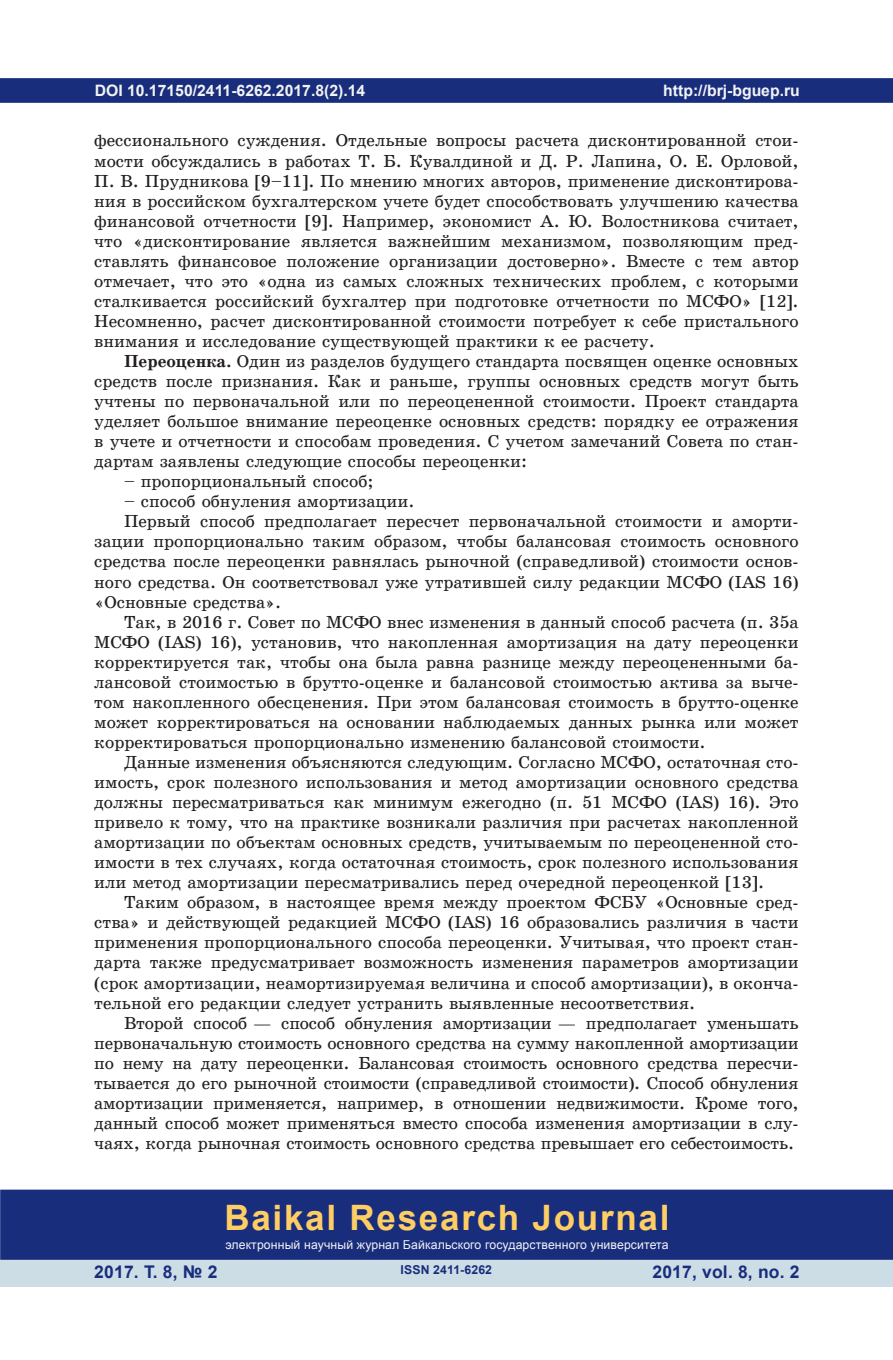
<style>
.page{position:relative;width:893px;height:1360px;background:#fff}
.page>*{position:absolute;margin:0;border:0;box-sizing:border-box;transform-origin:0 0}
.t1{font:700 35px "Arial";letter-spacing:.05em;color:#fecd64}
.t2{font:17.5px/19.9px "School Book C";color:#231f20;text-align:justify}
.t3{font:700 17.5px "Arial";letter-spacing:.01em;color:#182d7c}
.t4{font:700 15.75px "Arial";color:#f2f3f4}
.t5{font:12.25px "Arial";letter-spacing:.01em;color:#f2f3f4}
.t6{font:700 12.25px "Arial";letter-spacing:.01em;color:#182d7c}
.s1{font-family:"School Book C Bold"}
</style>
<div class="page">
<div style="left:0;top:78px;width:893px;height:25px;background:#182d7c;border:2px solid #182d7c"></div>
<div style="left:0;top:1258px;width:893px;height:28px;background:#cddde6"></div>
<div style="left:0;top:1189px;width:893px;height:70px;background:#182d7c;border:2px solid #182d7c"></div>
<p class="t4" style="left:95px;top:79px;width:272px">DOI 10.17150/2411-6262.2017.8(2).14</p>
<p class="t2" style="left:94px;top:131px;width:706px">фессионального суждения. Отдельные вопросы расчета дисконтированной стои&shy;мости обсуждались в работах Т. Б. Кувалдиной и Д. Р. Лапина, О. Е. Орловой, П. В. Прудникова [9–11]. По мнению многих авторов, применение дисконтирова&shy;ния в российском бухгалтерском учете будет способствовать улучшению качества финансовой отчетности [9]. Например, экономист А. Ю. Волостникова считает, что «дисконтирование является важнейшим механизмом, позволяющим пред&shy;ставлять финансовое положение организации достоверно». Вместе с тем автор отмечает, что это «одна из самых сложных технических проблем, с которыми сталкивается российский бухгалтер при подготовке отчетности по МСФО» [12].<br>Несомненно, расчет дисконтированной стоимости потребует к себе пристального внимания и исследование существующей практики к ее расчету.</p>
<p class="t2" style="left:94px;top:351px;width:706px;text-indent:30px"><span class="s1">Переоценка.</span> Один из разделов будущего стандарта посвящен оценке основных средств после признания. Как и раньше, группы основных средств могут быть учтены по первоначальной или по переоцененной стоимости. Проект стандарта уделяет большое внимание переоценке основных средств: порядку ее отражения в учете и отчетности и способам проведения. С учетом замечаний Совета по стан&shy;дартам заявлены следующие способы переоценки:</p>
<p class="t2" style="left:124px;top:471px;width:251px">– пропорциональный способ;</p>
<p class="t2" style="left:124px;top:491px;width:292px">– способ обнуления амортизации.</p>
<p class="t2" style="left:124px;top:511px;width:676px">Первый способ предполагает пересчет первоначальной стоимости и аморти-</p>
<p class="t2" style="left:94px;top:531px;width:706px">зации пропорционально таким образом, чтобы балансовая стоимость основного</p>
<p class="t2" style="left:94px;top:551px;width:706px">средства после переоценки равнялась рыночной (справедливой) стоимости основ-</p>
<p class="t2" style="left:94px;top:572px;width:706px">ного средства. Он соответствовал уже утратившей силу редакции МСФО (IAS 16)</p>
<p class="t2" style="left:94px;top:592px;width:189px">«Основные средства».</p>
<p class="t2" style="left:124px;top:612px;width:676px">Так, в 2016 г. Совет по МСФО внес изменения в данный способ расчета (п. 35а</p>
<p class="t2" style="left:94px;top:632px;width:706px">МСФО (IAS) 16), установив, что накопленная амортизация на дату переоценки</p>
<p class="t2" style="left:94px;top:652px;width:706px">корректируется так, чтобы она была равна разнице между переоцененными ба-</p>
<p class="t2" style="left:94px;top:672px;width:706px">лансовой стоимостью в брутто-оценке и балансовой стоимостью актива за выче-</p>
<p class="t2" style="left:94px;top:692px;width:706px">том накопленного обесценения. При этом балансовая стоимость в брутто-оценке</p>
<p class="t2" style="left:94px;top:712px;width:706px">может корректироваться на основании наблюдаемых данных рынка или может</p>
<p class="t2" style="left:94px;top:732px;width:613px">корректироваться пропорционально изменению балансовой стоимости.</p>
<p class="t2" style="left:124px;top:752px;width:676px">Данные изменения объясняются следующим. Согласно МСФО, остаточная сто-</p>
<p class="t2" style="left:94px;top:772px;width:706px">имость, срок полезного использования и метод амортизации основного средства</p>
<p class="t2" style="left:94px;top:792px;width:706px">должны пересматриваться как минимум ежегодно (п. 51 МСФО (IAS) 16). Это</p>
<p class="t2" style="left:94px;top:812px;width:706px">привело к тому, что на практике возникали различия при расчетах накопленной</p>
<p class="t2" style="left:94px;top:832px;width:706px">амортизации по объектам основных средств, учитываемым по переоцененной сто-</p>
<p class="t2" style="left:94px;top:852px;width:706px">имости в тех случаях, когда остаточная стоимость, срок полезного использования</p>
<p class="t2" style="left:94px;top:872px;width:671px">или метод амортизации пересматривались перед очередной переоценкой [13].</p>
<p class="t2" style="left:124px;top:892px;width:676px">Таким образом, в настоящее время между проектом ФСБУ «Основные сред-</p>
<p class="t2" style="left:94px;top:912px;width:706px">ства» и действующей редакцией МСФО (IAS) 16 образовались различия в части</p>
<p class="t2" style="left:94px;top:932px;width:706px">применения пропорционального способа переоценки. Учитывая, что проект стан-</p>
<p class="t2" style="left:94px;top:952px;width:706px">дарта также предусматривает возможность изменения параметров амортизации</p>
<p class="t2" style="left:94px;top:972px;width:706px">(срок амортизации, неамортизируемая величина и способ амортизации), в оконча-</p>
<p class="t2" style="left:94px;top:992px;width:602px">тельной его редакции следует устранить выявленные несоответствия.</p>
<p class="t2" style="left:124px;top:1012px;width:676px">Второй способ — способ обнуления амортизации — предполагает уменьшать</p>
<p class="t2" style="left:94px;top:1032px;width:706px">первоначальную стоимость основного средства на сумму накопленной амортизации</p>
<p class="t2" style="left:94px;top:1052px;width:706px">по нему на дату переоценки. Балансовая стоимость основного средства пересчи-</p>
<p class="t2" style="left:94px;top:1072px;width:706px">тывается до его рыночной стоимости (справедливой стоимости). Способ обнуления</p>
<p class="t2" style="left:94px;top:1093px;width:706px">амортизации применяется, например, в отношении недвижимости. Кроме того,</p>
<p class="t2" style="left:94px;top:1113px;width:706px">данный способ может применяться вместо способа изменения амортизации в слу-</p>
<p class="t2" style="left:94px;top:1133px;width:701px">чаях, когда рыночная стоимость основного средства превышает его себестоимость.</p>
<p class="t4" style="left:663px;top:79px;width:138px">http://brj-bguep.ru</p>
<h1 class="t1" style="left:224px;top:1193px;width:447px">Baikal Research Journal</h1>
<p class="t5" style="left:225px;top:1236px;width:445px">электронный научный журнал Байкальского государственного университета</p>
<p class="t3" style="left:94px;top:1259px;width:125px">2017. Т. 8, № 2</p>
<p class="t3" style="left:652px;top:1259px;width:149px">2017, vol. 8, no. 2</p>
<p class="t6" style="left:401px;top:1261px;width:93px">ISSN 2411-6262</p>
</div>
